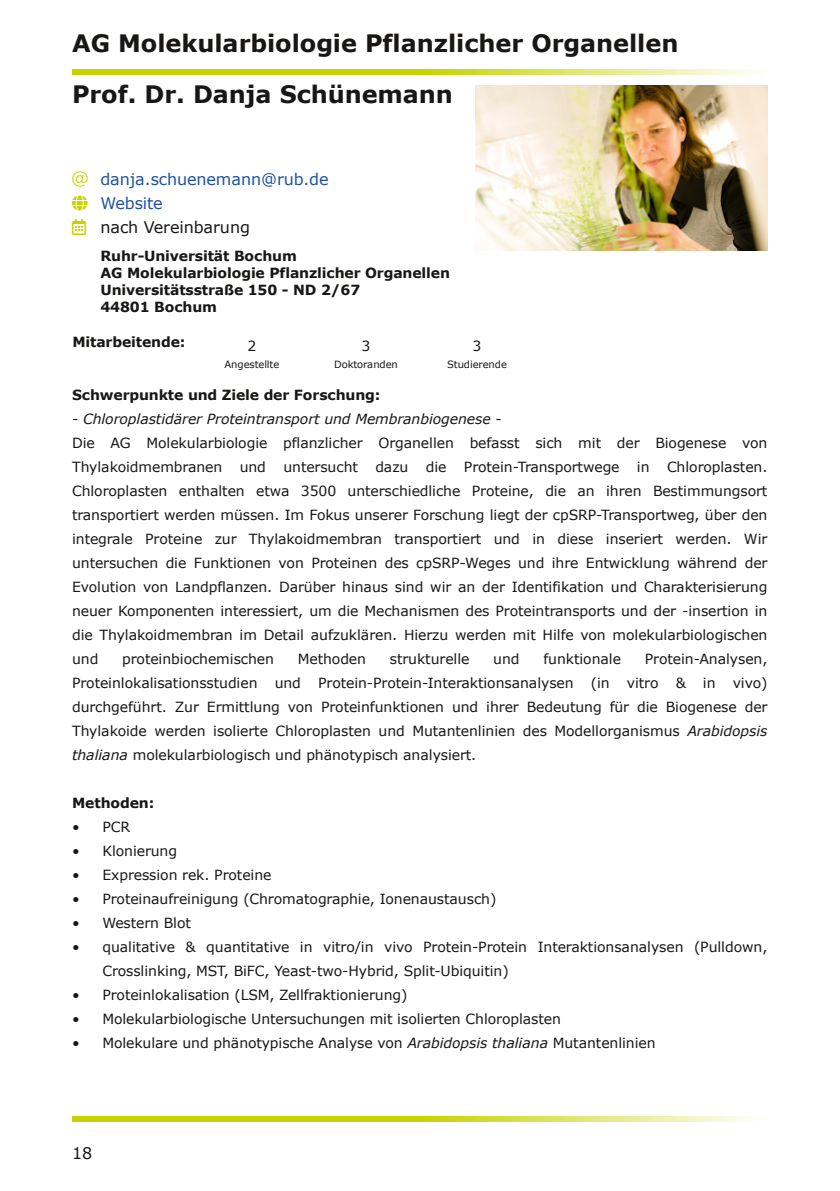
<style>
.page{position:relative;width:840px;height:1191px;background:#fff}
.page>*{position:absolute;margin:0;border:0;box-sizing:border-box;transform-origin:0 0}
.t1{font:700 24px "Verdana";letter-spacing:-.005em;color:#181715}
.t2{font:16px/24px "Verdana";letter-spacing:-.005em;color:#20519f}
.t3{font:16px "Verdana";letter-spacing:-.005em;color:#181715}
.t4{font:14px/24px "Verdana";letter-spacing:-.005em;color:#181715}
.t5{font:700 14px/17px "Verdana";letter-spacing:-.01em;color:#181715}
.t6{font:10px "Verdana";letter-spacing:-.01em;color:#181715}
.s1{color:#c7d300}
.s2{font-style:italic}
</style>
<div class="page">
<svg style="left:72px;top:69px;width:682px;height:6px;background:#d4dd3b"></svg>
<svg style="left:72px;top:1116px;width:682px;height:5px;background:#d4dd3b"></svg>
<img style="left:475px;top:85px;width:292px;height:166px">
<h1 class="t1" style="left:72px;top:28px;width:607px">AG Molekularbiologie Pflanzlicher Organellen</h1>
<h1 class="t1" style="left:72px;top:79px;width:382px">Prof. Dr. Danja Schünemann</h1>
<p class="t2" style="left:100px;top:167px;width:229px">danja.schuenemann@rub.de<br>Website</p>
<p class="t3" style="left:72px;top:217px;width:179px"><span class="s1">▲</span> nach Vereinbarung</p>
<p class="t5" style="left:100px;top:246px;width:351px">Ruhr-Universität Bochum<br>AG Molekularbiologie Pflanzlicher Organellen<br>Universitätsstraße 150 - ND 2/67<br>44801 Bochum</p>
<p class="t5" style="left:72px;top:333px;width:115px">Mitarbeitende:</p>
<p class="t4" style="left:247px;top:333px;width:10px">2</p>
<p class="t4" style="left:361px;top:333px;width:10px">3</p>
<p class="t4" style="left:472px;top:333px;width:10px">3</p>
<p class="t6" style="left:224px;top:358px;width:56px">Angestellte</p>
<p class="t6" style="left:334px;top:358px;width:65px">Doktoranden</p>
<p class="t6" style="left:447px;top:358px;width:61px">Studierende</p>
<p class="t5" style="left:72px;top:386px;width:310px">Schwerpunkte und Ziele der Forschung:</p>
<p class="t4" style="left:72px;top:406px;width:696px">- <span class="s2">Chloroplastidärer Proteintransport und Membranbiogenese</span> -<br>Die AG Molekularbiologie pflanzlicher Organellen befasst sich mit der Biogenese von Thylakoidmembranen und untersucht dazu die Protein-Transportwege in Chloroplasten.<br>Chloroplasten enthalten etwa 3500 unterschiedliche Proteine, die an ihren Bestimmungsort transportiert werden müssen. Im Fokus unserer Forschung liegt der cpSRP-Transportweg, über den integrale Proteine zur Thylakoidmembran transportiert und in diese inseriert werden. Wir untersuchen die Funktionen von Proteinen des cpSRP-Weges und ihre Entwicklung während der Evolution von Landpflanzen. Darüber hinaus sind wir an der Identifikation und Charakterisierung neuer Komponenten interessiert, um die Mechanismen des Proteintransports und der -insertion in die Thylakoidmembran im Detail aufzuklären. Hierzu werden mit Hilfe von molekularbiologischen und</p>
<p class="t4" style="left:122px;top:646px;width:153px">proteinbiochemischen</p>
<p class="t4" style="left:298px;top:646px;width:70px">Methoden</p>
<p class="t4" style="left:389px;top:646px;width:81px">strukturelle</p>
<p class="t4" style="left:493px;top:646px;width:28px">und</p>
<p class="t4" style="left:543px;top:646px;width:79px">funktionale</p>
<p class="t4" style="left:72px;top:646px;width:696px;text-align:justify;text-indent:572px">Protein-Analysen, Proteinlokalisationsstudien und Protein-Protein-Interaktionsanalysen (in vitro &amp; in vivo) durchgeführt. Zur Ermittlung von Proteinfunktionen und ihrer Bedeutung für die Biogenese der Thylakoide werden isolierte Chloroplasten und Mutantenlinien des Modellorganismus <span class="s2">Arabidopsis thaliana</span> molekularbiologisch und phänotypisch analysiert.</p>
<p class="t5" style="left:72px;top:794px;width:84px">Methoden:</p>
<p class="t4" style="left:72px;top:814px;width:60px">• PCR</p>
<p class="t4" style="left:72px;top:838px;width:106px">• Klonierung</p>
<p class="t4" style="left:72px;top:862px;width:201px">• Expression rek. Proteine</p>
<p class="t4" style="left:72px;top:886px;width:425px">• Proteinaufreinigung (Chromatographie, Ionenaustausch)</p>
<p class="t4" style="left:72px;top:910px;width:120px">• Western Blot</p>
<p class="t4" style="left:102px;top:934px;width:666px;text-indent:-30px">• qualitative &amp; quantitative in vitro/in vivo Protein-Protein Interaktionsanalysen (Pulldown,<br>Crosslinking, MST, BiFC, Yeast-two-Hybrid, Split-Ubiquitin)</p>
<p class="t4" style="left:72px;top:982px;width:337px">• Proteinlokalisation (LSM, Zellfraktionierung)</p>
<p class="t4" style="left:72px;top:1006px;width:490px">• Molekularbiologische Untersuchungen mit isolierten Chloroplasten</p>
<p class="t4" style="left:72px;top:1030px;width:584px">• Molekulare und phänotypische Analyse von <span class="s2">Arabidopsis thaliana</span> Mutantenlinien</p>
<p class="t3" style="left:72px;top:1143px;width:22px">18</p>
</div>
